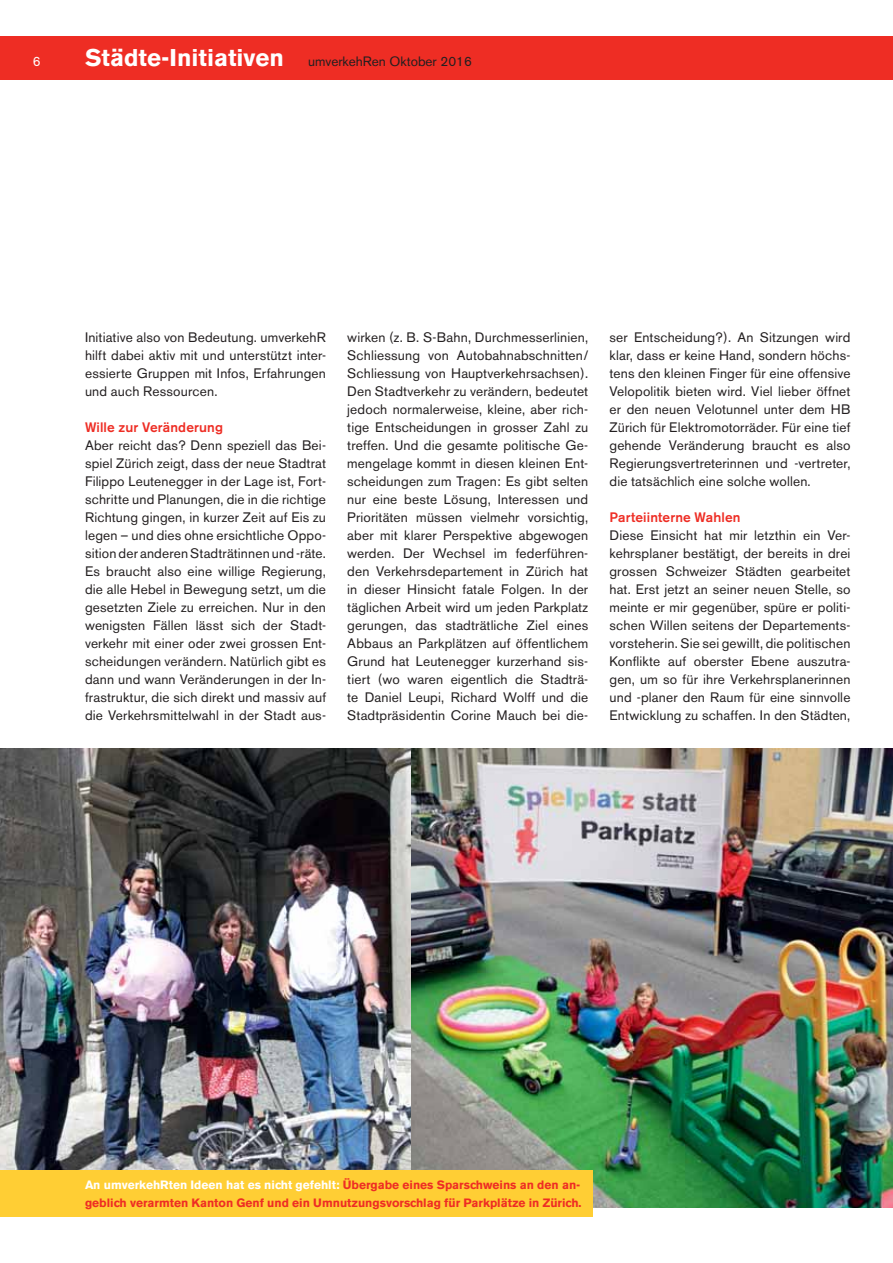
<style>
.page{position:relative;width:893px;height:1263px;background:#fff}
.page>*{position:absolute;margin:0;border:0;box-sizing:border-box;transform-origin:0 0}
.t1{font:13.65px/18px "Akzidenz Grotesk BE";letter-spacing:.01em;color:#231f20;text-align:justify}
.t2{font:500 13.65px "Akzidenz Grotesk BE";letter-spacing:.01em;color:#ee2d24}
.t3{font:13.5px "Akzidenz Grotesk BE";color:#231f20}
.t4{font:13.5px "Akzidenz Grotesk BE";color:#fff}
.t5{font:700 12px/18px "Akzidenz Grotesk BE";color:#ee2d24}
.s1{font-weight:700;font-size:24px;color:#fff}
.s2{color:#fff}
</style>
<div class="page">
<img style="left:410px;top:748px;width:483px;height:459px">
<img style="left:0;top:748px;width:410px;height:422px">
<div style="left:72px;top:36px;width:821px;height:43px;background:#ee2d24"></div>
<div style="left:0;top:36px;width:77px;height:43px;background:#ee2d24"></div>
<div style="left:0;top:1170px;width:592px;height:47px;background:#ffce34"></div>
<p class="t4" style="left:33px;top:56px;width:9px">6</p>
<p class="t3" style="left:85px;top:57px;width:388px"><span class="s1">Städte-Initiativen</span> umverkehRen Oktober 2016</p>
<p class="t1" style="left:85px;top:330px;width:242px">Initiative also von Bedeutung. umverkehR hilft dabei aktiv mit und unterstützt inter&shy;essierte Gruppen mit Infos, Erfahrungen und auch Ressourcen.</p>
<p class="t2" style="left:85px;top:422px;width:139px">Wille zur Veränderung</p>
<p class="t1" style="left:85px;top:438px;width:243px">Aber reicht das? Denn speziell das Bei&shy;spiel Zürich zeigt, dass der neue Stadtrat Filippo Leutenegger in der Lage ist, Fort&shy;schritte und Planungen, die in die richtige Richtung gingen, in kurzer Zeit auf Eis zu legen – und dies ohne ersichtliche Oppo&shy;sition der anderen Stadträtinnen und -räte.<br>Es braucht also eine willige Regierung, die alle Hebel in Bewegung setzt, um die gesetzten Ziele zu erreichen. Nur in den wenigsten Fällen lässt sich der Stadt&shy;verkehr mit einer oder zwei grossen Ent&shy;scheidungen verändern. Natürlich gibt es dann und wann Veränderungen in der In&shy;frastruktur, die sich direkt und massiv auf die Verkehrsmittelwahl in der Stadt aus-</p>
<p class="t1" style="left:347px;top:330px;width:243px">wirken (z. B. S-Bahn, Durchmesser linien, Schliessung von Autobahnabschnitten/ Schliessung von Hauptverkehrsachsen).<br>Den Stadtverkehr zu verändern, bedeutet jedoch normalerweise, kleine, aber rich&shy;tige Entscheidungen in grosser Zahl zu treffen. Und die gesamte politische Ge&shy;mengelage kommt in diesen kleinen Ent&shy;scheidungen zum Tragen: Es gibt selten nur eine beste Lösung, Interessen und Prioritäten müssen vielmehr vorsichtig, aber mit klarer Perspektive abgewogen werden. Der Wechsel im federführen&shy;den Verkehrs departement in Zürich hat in dieser Hinsicht fatale Folgen. In der täglichen Arbeit wird um jeden Parkplatz gerungen, das stadträtliche Ziel eines Abbaus an Parkplätzen auf öffentlichem Grund hat Leutenegger kurzerhand sis&shy;tiert (wo waren eigentlich die Stadträ&shy;te Daniel Leupi, Richard Wolff und die Stadtpräsidentin Corine Mauch bei die-</p>
<p class="t1" style="left:609px;top:330px;width:242px">ser Entscheidung?). An Sitzungen wird klar, dass er keine Hand, sondern höchs&shy;tens den kleinen Finger für eine offensive Velopolitik bieten wird. Viel lieber öffnet er den neuen Velotunnel unter dem HB Zürich für Elektromotorräder. Für eine tief gehende Veränderung braucht es also Regierungsvertreterinnen und -vertreter, die tatsächlich eine solche wollen.</p>
<p class="t2" style="left:609px;top:512px;width:133px">Parteiinterne Wahlen</p>
<p class="t1" style="left:609px;top:528px;width:243px">Diese Einsicht hat mir letzthin ein Ver&shy;kehrsplaner bestätigt, der bereits in drei grossen Schweizer Städten gearbeitet hat. Erst jetzt an seiner neuen Stelle, so meinte er mir gegenüber, spüre er politi&shy;schen Willen seitens der Departements&shy;vorsteherin. Sie sei gewillt, die politischen Konflikte auf oberster Ebene auszutra&shy;gen, um so für ihre Verkehrsplanerinnen und -planer den Raum für eine sinnvolle Entwicklung zu schaffen. In den Städten,</p>
<p class="t5" style="left:85px;top:1176px;width:498px"><span class="s2">An umverkehRten Ideen hat es nicht gefehlt:</span> Übergabe eines Sparschweins an den an&shy;geblich verarmten Kanton Genf und ein Umnutzungsvorschlag für Parkplätze in Zürich.</p>
</div>
